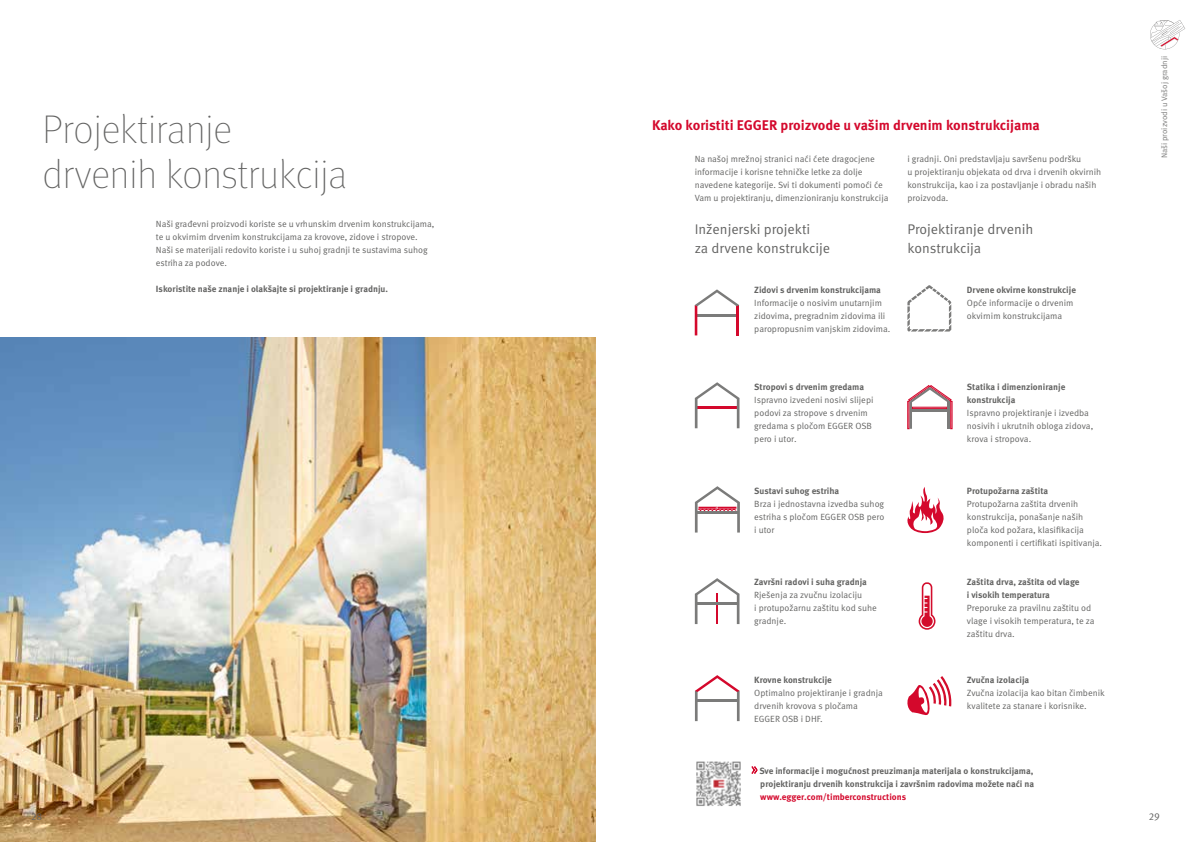
<style>
.page{position:relative;width:1191px;height:842px;background:#fff}
.page>*{position:absolute;margin:0;border:0;box-sizing:border-box;transform-origin:0 0}
.t1{font:100 40px/45.5px "Meta Pro";color:#636362}
.t2{font:14px/19.5px "Meta Pro Norm";color:#636362}
.t3{font:700 14px "Meta Pro";letter-spacing:-.005em;color:#d4082c}
.t4{font:10px "Meta Pro Norm";color:#636362}
.t5{font:9px/13px "Meta Pro Norm";color:#636362}
.t6{font:700 9px/13px "Meta Pro";letter-spacing:-.005em;color:#636362}
.t7{font:700 9px "Meta Pro";color:#d4082c}
.t8{font:8px "Meta Pro Norm";color:#7b7b7a}
</style>
<div class="page">
<svg style="left:1150px;top:20px;width:35px;height:29px"></svg>
<img style="left:0;top:338px;width:595px;height:504px">
<img style="left:696px;top:761px;width:45px;height:45px">
<svg style="left:694px;top:289px;width:45px;height:47px"></svg>
<svg style="left:907px;top:285px;width:44px;height:47px"></svg>
<svg style="left:694px;top:382px;width:46px;height:47px"></svg>
<svg style="left:907px;top:385px;width:45px;height:44px"></svg>
<hr style="left:911px;top:409px;width:37px;height:2px;background:#7b7b7a">
<svg style="left:694px;top:486px;width:46px;height:47px"></svg>
<svg style="left:907px;top:487px;width:36px;height:46px"></svg>
<svg style="left:694px;top:578px;width:45px;height:46px"></svg>
<svg style="left:918px;top:582px;width:17px;height:48px"></svg>
<svg style="left:695px;top:675px;width:45px;height:47px"></svg>
<hr style="left:696px;top:699px;width:42px;height:3px;background:#7b7b7a">
<svg style="left:907px;top:676px;width:44px;height:39px"></svg>
<svg style="left:751px;top:766px;width:6px;height:8px"></svg>
<h1 class="t1" style="left:43px;top:105px;width:306px">Projektiranje drvenih konstrukcija</h1>
<p class="t5" style="left:156px;top:217px;width:280px">Naši građevni proizvodi koriste se u vrhunskim drvenim konstrukcijama, te u okvirnim drvenim konstrukcijama za krovove, zidove i stropove.<br>Naši se materijali redovito koriste i u suhoj gradnji te sustavima suhog estriha za podove.</p>
<p class="t6" style="left:156px;top:282px;width:234px">Iskoristite naše znanje i olakšajte si projektiranje i gradnju.</p>
<p class="t6" style="left:754px;top:282px;width:128px">Zidovi s drvenim konstrukcijama</p>
<p class="t5" style="left:754px;top:295px;width:138px">Informacije o nosivim unutarnjim zidovima, pregradnim zidovima ili paropropusnim vanjskim zidovima.</p>
<h2 class="t3" style="left:652px;top:114px;width:389px">Kako koristiti EGGER proizvode u vašim drvenim konstrukcijama</h2>
<p class="t5" style="left:694px;top:152px;width:195px">Na našoj mrežnoj stranici naći ćete dragocjene informacije i korisne tehničke letke za dolje navedene kategorije. Svi ti dokumenti pomoći će Vam u projektiranju, dimenzioniranju konstrukcija</p>
<p class="t5" style="left:907px;top:152px;width:195px">i gradnji. Oni predstavljaju savršenu podršku<br>u projektiranju objekata od drva i drvenih okvirnih konstrukcija, kao i za postavljanje i obradu naših proizvoda.</p>
<h2 class="t2" style="left:694px;top:218px;width:137px">Inženjerski projekti<br>za drvene konstrukcije</h2>
<h2 class="t2" style="left:907px;top:218px;width:127px">Projektiranje drvenih konstrukcija</h2>
<p class="t6" style="left:967px;top:282px;width:110px">Drvene okvirne konstrukcije</p>
<p class="t5" style="left:967px;top:295px;width:108px">Opće informacije o drvenim okvirnim konstrukcijama</p>
<p class="t6" style="left:754px;top:380px;width:111px">Stropovi s drvenim gredama</p>
<p class="t5" style="left:754px;top:393px;width:121px">Ispravno izvedeni nosivi slijepi podovi za stropove s drvenim gredama s pločom EGGER OSB pero i utor.</p>
<p class="t6" style="left:754px;top:484px;width:86px">Sustavi suhog estriha</p>
<p class="t5" style="left:754px;top:497px;width:132px;text-align:justify">Brza i jednostavna izvedba suhog estriha s pločom EGGER OSB pero i utor</p>
<p class="t6" style="left:754px;top:575px;width:114px">Završni radovi i suha gradnja</p>
<p class="t5" style="left:754px;top:588px;width:124px">Rješenja za zvučnu izolaciju<br>i protupožarnu zaštitu kod suhe gradnje.</p>
<p class="t6" style="left:754px;top:672px;width:79px">Krovne konstrukcije</p>
<p class="t5" style="left:754px;top:685px;width:130px">Optimalno projektiranje i gradnja drvenih krovova s pločama<br>EGGER OSB i DHF.</p>
<p class="t6" style="left:967px;top:380px;width:100px">Statika i dimenzioniranje konstrukcija</p>
<p class="t5" style="left:967px;top:406px;width:128px">Ispravno projektiranje i izvedba nosivih i ukrutnih obloga zidova, krova i stropova.</p>
<p class="t6" style="left:967px;top:484px;width:83px">Protupožarna zaštita</p>
<p class="t5" style="left:967px;top:497px;width:137px">Protupožarna zaštita drvenih konstrukcija, ponašanje naših ploča kod požara, klasifikacija komponenti i certifikati ispitivanja.</p>
<p class="t6" style="left:967px;top:575px;width:114px">Zaštita drva, zaštita od vlage i visokih temperatura</p>
<p class="t5" style="left:967px;top:601px;width:129px">Preporuke za pravilnu zaštitu od vlage i visokih temperatura, te za zaštitu drva.</p>
<p class="t6" style="left:967px;top:672px;width:64px">Zvučna izolacija</p>
<p class="t5" style="left:967px;top:685px;width:139px">Zvučna izolacija kao bitan čimbenik kvalitete za stanare i korisnike.</p>
<p class="t4" style="left:31px;top:809px;width:13px">28</p>
<p class="t6" style="left:759px;top:763px;width:276px">Sve informacije i mogućnost preuzimanja materijala o konstrukcijama, projektiranju drvenih konstrukcija i završnim radovima možete naći na</p>
<p class="t7" style="left:760px;top:789px;width:147px">www.egger.com/timberconstructions</p>
<p class="t8" style="left:1158px;top:158px;width:104px;rotate:-90deg">Naši proizvodi u Vašoj gradnji</p>
<p class="t4" style="left:1148px;top:809px;width:13px">29</p>
</div>
